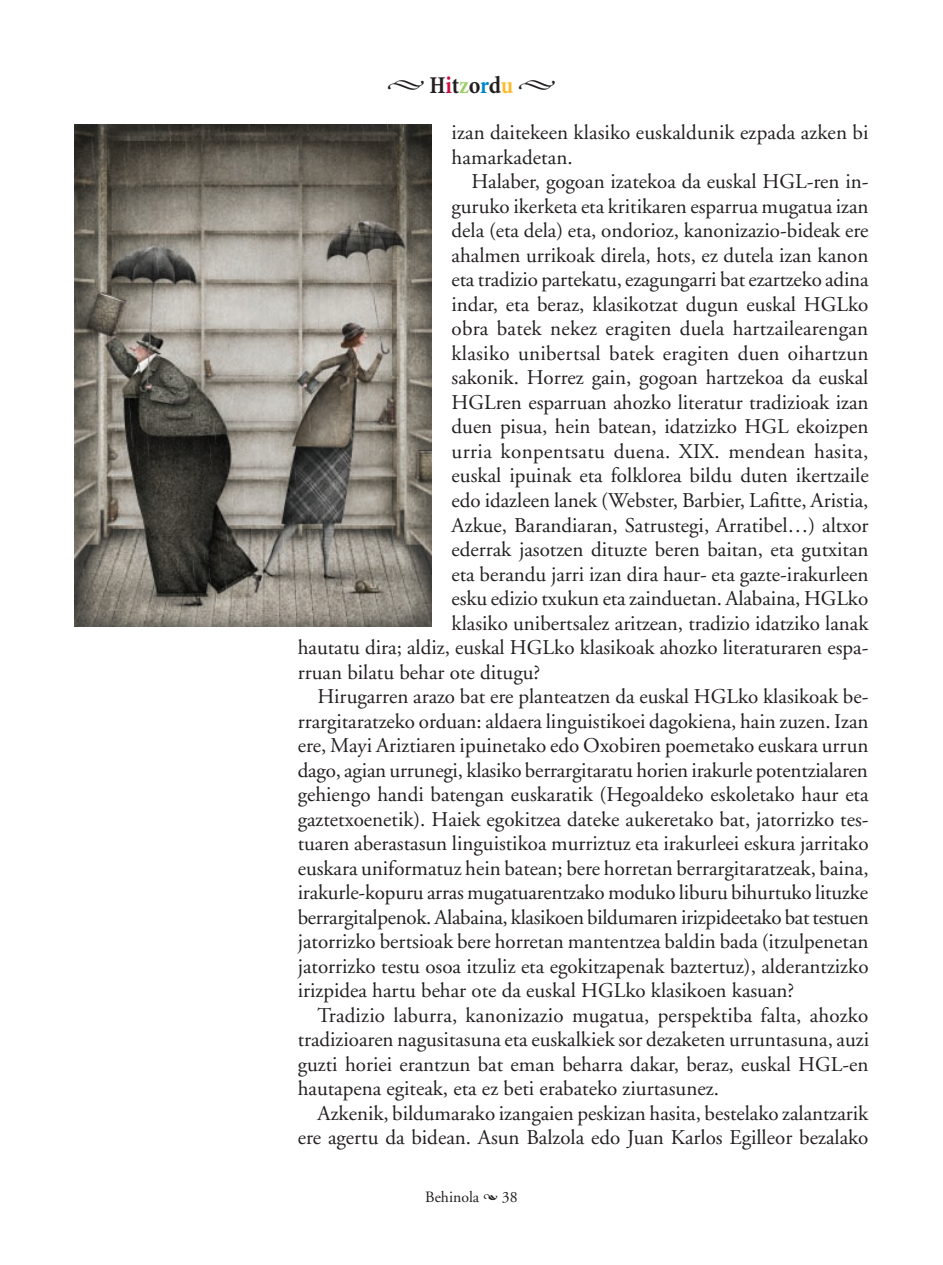
<style>
.page{position:relative;width:943px;height:1265px;background:#fff}
.page>*{position:absolute;margin:0;border:0;box-sizing:border-box;transform-origin:0 0}
.t1{font:700 condensed 24.5px "Minion";letter-spacing:-.01em;color:#231f20}
.t2{font:21px/24.5px "Adobe Garamond";color:#231f20}
.t3{font:21px "Adobe Garamond";letter-spacing:.02em;color:#231f20}
.t4{font:15.75px "Adobe Garamond";color:#231f20}
.s1{color:#cf0d41}
.s2{color:#9dce66}
.s3{color:#0084c8}
.s4{color:#fdbb28}
</style>
<div class="page">
<img style="left:74px;top:124px;width:357px;height:502px">
<p class="t1" style="left:429px;top:72px;width:85px">H<span class="s1">i</span>t<span class="s2">z</span>o<span class="s3">r</span>d<span class="s4">u</span></p>
<p class="t2" style="left:451px;top:121px;width:418px">izan daitekeen klasiko euskaldunik ezpada azken bi hamarkadetan.</p>
<p class="t2" style="left:471px;top:170px;width:398px">Halaber, gogoan izatekoa da euskal HGL-ren in-</p>
<p class="t2" style="left:451px;top:195px;width:418px">guruko ikerketa eta kritikaren esparrua mugatua izan</p>
<p class="t2" style="left:451px;top:219px;width:418px">dela (eta dela) eta, ondorioz, kanonizazio-bideak ere</p>
<p class="t2" style="left:451px;top:244px;width:418px">ahalmen urrikoak direla, hots, ez dutela izan kanon</p>
<p class="t2" style="left:451px;top:268px;width:418px">eta tradizio partekatu, ezagungarri bat ezartzeko adina</p>
<p class="t2" style="left:451px;top:293px;width:418px">indar, eta beraz, klasikotzat dugun euskal HGLko</p>
<p class="t2" style="left:451px;top:317px;width:418px">obra batek nekez eragiten duela hartzailearengan</p>
<p class="t2" style="left:451px;top:342px;width:418px">klasiko unibertsal batek eragiten duen oihartzun</p>
<p class="t2" style="left:451px;top:366px;width:418px">sakonik. Horrez gain, gogoan hartzekoa da euskal</p>
<p class="t2" style="left:451px;top:391px;width:418px">HGLren esparruan ahozko literatur tradizioak izan</p>
<p class="t2" style="left:451px;top:415px;width:418px">duen pisua, hein batean, idatzizko HGL ekoizpen</p>
<p class="t3" style="left:451px;top:440px;width:418px">urria konpentsatu duena. XIX. mendean hasita,</p>
<p class="t2" style="left:451px;top:464px;width:419px">euskal ipuinak eta folklorea bildu duten ikertzaile</p>
<p class="t2" style="left:451px;top:489px;width:418px">edo idazleen lanek (Webster, Barbier, Lafitte, Aristia,</p>
<p class="t2" style="left:451px;top:513px;width:418px">Azkue, Barandiaran, Satrustegi, Arratibel…) altxor</p>
<p class="t2" style="left:451px;top:538px;width:418px">ederrak jasotzen dituzte beren baitan, eta gutxitan</p>
<p class="t2" style="left:451px;top:562px;width:418px">eta berandu jarri izan dira haur- eta gazte-irakurleen</p>
<p class="t2" style="left:451px;top:587px;width:418px">esku edizio txukun eta zainduetan. Alabaina, HGLko</p>
<p class="t2" style="left:451px;top:611px;width:418px">klasiko unibertsalez aritzean, tradizio idatziko lanak</p>
<p class="t2" style="left:298px;top:636px;width:572px">hautatu dira; aldiz, euskal HGLko klasikoak ahozko literaturaren espa-</p>
<p class="t2" style="left:298px;top:660px;width:244px">rruan bilatu behar ote ditugu?</p>
<p class="t2" style="left:317px;top:685px;width:552px">Hirugarren arazo bat ere planteatzen da euskal HGLko klasikoak be-</p>
<p class="t2" style="left:298px;top:709px;width:572px">rrargitaratzeko orduan: aldaera linguistikoei dagokiena, hain zuzen. Izan</p>
<p class="t2" style="left:298px;top:734px;width:572px">ere, Mayi Ariztiaren ipuinetako edo Oxobiren poemetako euskara urrun</p>
<p class="t2" style="left:298px;top:758px;width:571px">dago, agian urrunegi, klasiko berrargitaratu horien irakurle potentzialaren</p>
<p class="t2" style="left:298px;top:783px;width:572px">gehiengo handi batengan euskaratik (Hegoaldeko eskoletako haur eta</p>
<p class="t2" style="left:298px;top:807px;width:572px">gaztetxoenetik). Haiek egokitzea dateke aukeretako bat, jatorrizko tes-</p>
<p class="t2" style="left:298px;top:832px;width:572px">tuaren aberastasun linguistikoa murriztuz eta irakurleei eskura jarritako</p>
<p class="t2" style="left:298px;top:856px;width:572px">euskara uniformatuz hein batean; bere horretan berrargitaratzeak, baina,</p>
<p class="t2" style="left:298px;top:881px;width:572px">irakurle-kopuru arras mugatuarentzako moduko liburu bihurtuko lituzke</p>
<p class="t2" style="left:298px;top:905px;width:572px">berrargitalpenok. Alabaina, klasikoen bildumaren irizpideetako bat testuen</p>
<p class="t2" style="left:298px;top:930px;width:572px">jatorrizko bertsioak bere horretan mantentzea baldin bada (itzulpenetan</p>
<p class="t2" style="left:298px;top:954px;width:572px">jatorrizko testu osoa itzuliz eta egokitzapenak baztertuz), alderantzizko</p>
<p class="t2" style="left:298px;top:979px;width:498px">irizpidea hartu behar ote da euskal HGLko klasikoen kasuan?</p>
<p class="t2" style="left:317px;top:1003px;width:552px">Tradizio laburra, kanonizazio mugatua, perspektiba falta, ahozko</p>
<p class="t2" style="left:298px;top:1028px;width:573px">tradizioaren nagusitasuna eta euskalkiek sor dezaketen urruntasuna, auzi</p>
<p class="t2" style="left:298px;top:1052px;width:572px">guzti horiei erantzun bat eman beharra dakar, beraz, euskal HGL-en</p>
<p class="t2" style="left:298px;top:1077px;width:422px">hautapena egiteak, eta ez beti erabateko ziurtasunez.</p>
<p class="t2" style="left:317px;top:1101px;width:552px">Azkenik, bildumarako izangaien peskizan hasita, bestelako zalantzarik</p>
<p class="t2" style="left:298px;top:1126px;width:572px">ere agertu da bidean. Asun Balzola edo Juan Karlos Egilleor bezalako</p>
<p class="t4" style="left:425px;top:1189px;width:56px">Behinola</p>
<p class="t4" style="left:502px;top:1189px;width:17px">38</p>
</div>
